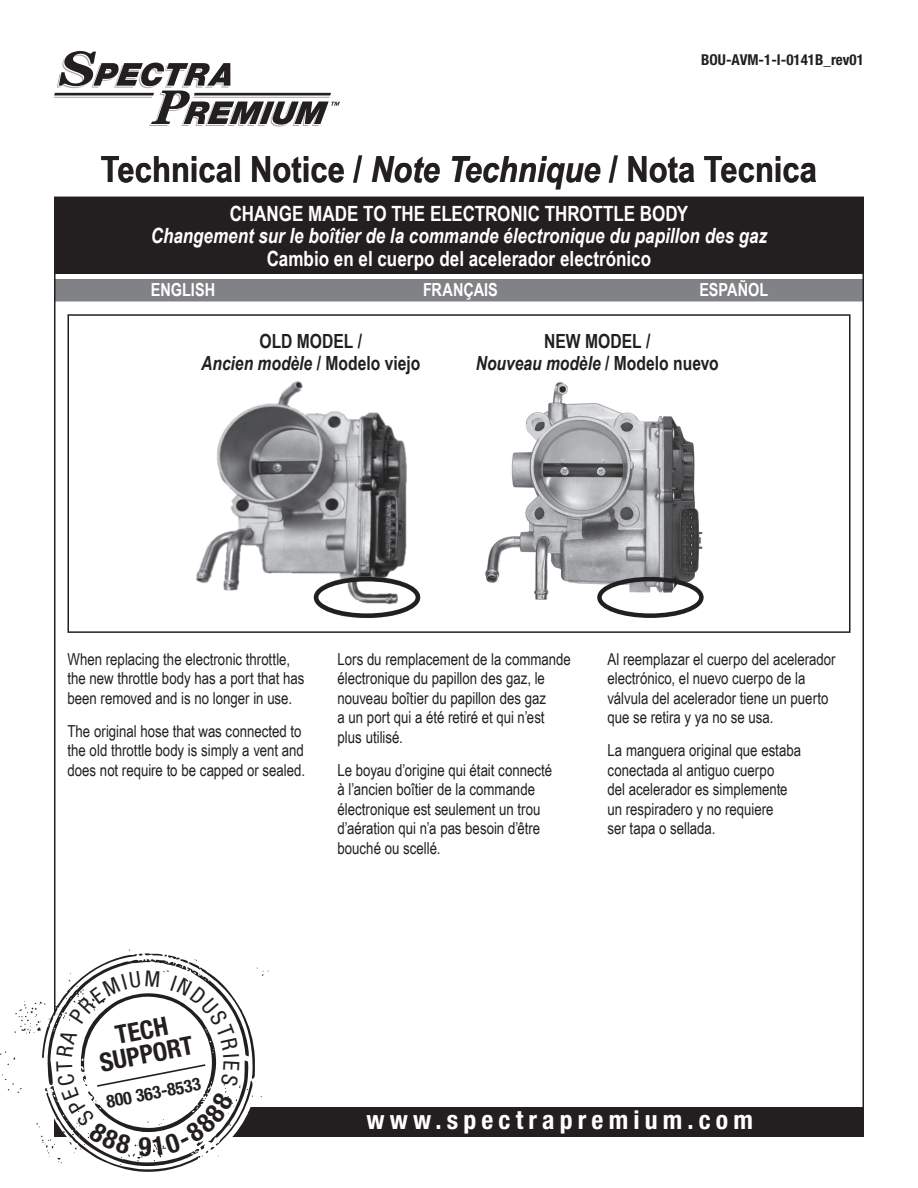
<style>
.page{position:relative;width:918px;height:1188px;background:#fff}
.page>*{position:absolute;margin:0;border:0;box-sizing:border-box;transform-origin:0 0}
.t1{font:700 36px "Arial Narrow";color:#231f20;scale:1.05 1}
.t2{font:700 condensed 25.8px "Helvetica Neue";letter-spacing:.2em;color:#fff}
.t3{font:700 condensed 25.8px/24.2px "Helvetica Neue";color:#231f20;text-align:center}
.t4{font:700 21px "Arial Narrow";color:#fff}
.t5{font:italic 700 21px "Arial Narrow";color:#fff}
.t6{font:700 19.5px/22.5px "Arial Narrow";color:#231f20;text-align:center}
.t7{font:700 18px "Arial Narrow";color:#fff}
.t8{font:700 condensed 17.7px "Helvetica Neue";color:#231f20}
.t9{font:16.5px/19.5px "Arial Narrow";color:#231f20}
.t10{font:700 condensed 15px "Helvetica Neue";color:#231f20}
.s1{font-style:italic}
</style>
<div class="page">
<div style="left:54px;top:279px;width:809px;height:23px;background:#808285"></div>
<svg style="left:54px;top:51px;width:286px;height:76px"></svg>
<div style="left:54px;top:197px;width:810px;height:76px;background:#231f20"></div>
<div style="left:54px;top:1107px;width:810px;height:29px;background:#231f20"></div>
<svg style="left:0;top:949px;width:269px;height:223px"></svg>
<img style="left:485px;top:382px;width:219px;height:219px">
<div style="left:68px;top:314px;width:782px;height:319px;border:2px solid #231f20"></div>
<img style="left:196px;top:381px;width:225px;height:237px">
<div style="left:597px;top:577px;width:107px;height:41px;border:4px solid #231f20;border-radius:50%"></div>
<div style="left:314px;top:577px;width:106px;height:41px;border:4px solid #231f20;border-radius:50%"></div>
<svg style="left:56px;top:970px;width:183px;height:187px"></svg>
<p class="t10" style="left:701px;top:51px;width:164px">BOU-AVM-1-I-0141B_rev01</p>
<h1 class="t1" style="left:101px;top:142px;width:684px">Technical Notice / <span class="s1">Note Technique</span> / Nota Tecnica</h1>
<p class="t4" style="left:230px;top:197px;width:460px">CHANGE MADE TO THE ELECTRONIC THROTTLE BODY</p>
<p class="t5" style="left:151px;top:220px;width:618px">Changement sur le boîtier de la commande électronique du papillon des gaz</p>
<p class="t4" style="left:267px;top:242px;width:386px">Cambio en el cuerpo del acelerador electrónico</p>
<p class="t7" style="left:151px;top:276px;width:66px">ENGLISH</p>
<p class="t7" style="left:423px;top:276px;width:76px">FRANÇAIS</p>
<p class="t7" style="left:699px;top:276px;width:70px">ESPAÑOL</p>
<p class="t6" style="left:201px;top:329px;width:221px">OLD MODEL /<br><span class="s1">Ancien modèle</span> / Modelo viejo</p>
<p class="t6" style="left:476px;top:329px;width:244px">NEW MODEL /<br><span class="s1">Nouveau modèle</span> / Modelo nuevo</p>
<p class="t9" style="left:67px;top:649px;width:238px">When replacing the electronic throttle, the new throttle body has a port that has been removed and is no longer in use.</p>
<p class="t9" style="left:67px;top:721px;width:239px">The original hose that was connected to the old throttle body is simply a vent and does not require to be capped or sealed.</p>
<p class="t9" style="left:337px;top:649px;width:235px">Lors du remplacement de la commande électronique du papillon des gaz, le nouveau boîtier du papillon des gaz<br>a un port qui a été retiré et qui n’est plus utilisé.</p>
<p class="t9" style="left:337px;top:760px;width:216px">Le boyau d’origine qui était connecté à l’ancien boîtier de la commande électronique est seulement un trou d’aération qui n’a pas besoin d’être bouché ou scellé.</p>
<p class="t9" style="left:608px;top:649px;width:230px">Al reemplazar el cuerpo del acelerador electrónico, el nuevo cuerpo de la válvula del acelerador tiene un puerto que se retira y ya no se usa.</p>
<p class="t9" style="left:608px;top:740px;width:195px">La manguera original que estaba conectada al antiguo cuerpo<br>del acelerador es simplemente un respiradero y no requiere<br>ser tapa o sellada.</p>
<h2 class="t3" style="left:93px;top:1027px;width:96px;rotate:-11deg">TECH<br>SUPPORT</h2>
<p class="t8" style="left:105px;top:1091px;width:97px;rotate:-11deg">800 363-8533</p>
<h2 class="t2" style="left:367px;top:1104px;width:388px">www.spectrapremium.com</h2>
</div>
